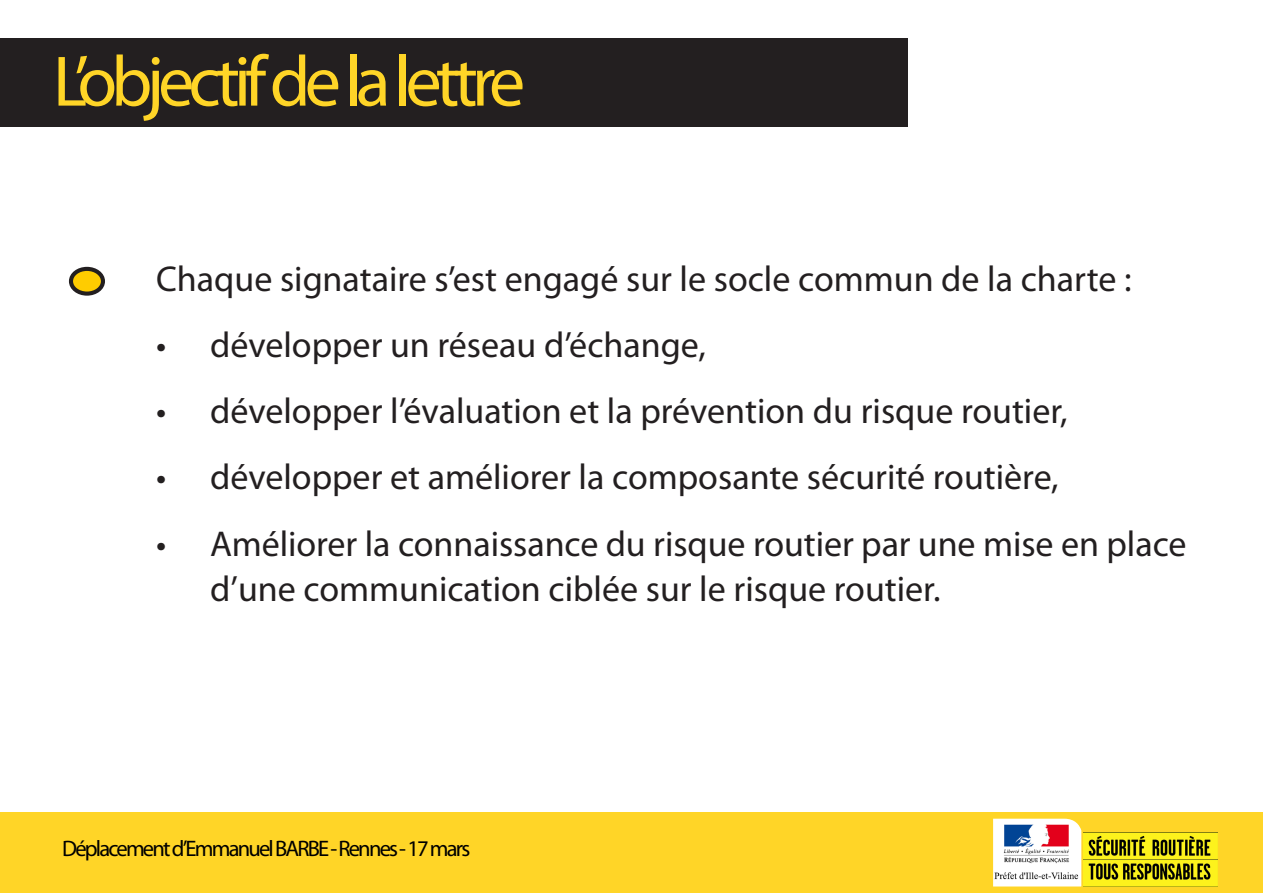
<style>
.page{position:relative;width:1263px;height:893px;background:#fff}
.page>*{position:absolute;margin:0;border:0;box-sizing:border-box;transform-origin:0 0}
.t1{font:72px "Myriad Pro";letter-spacing:-.08em;color:#ffd527}
.t2{font:36px/45px "Myriad Pro";color:#231f20}
.t3{font:22.5px "Myriad Pro";letter-spacing:-.08em;color:#000}
</style>
<div class="page">
<div style="left:0;top:38px;width:908px;height:89px;background:#231f20"></div>
<svg style="left:71px;top:269px;width:32px;height:25px"></svg>
<div style="left:69px;top:267px;width:36px;height:29px;border:4px solid #231f20;border-radius:50%"></div>
<div style="left:0;top:812px;width:1263px;height:81px;background:#ffd527"></div>
<img style="left:993px;top:819px;width:88px;height:67px">
<img style="left:1083px;top:832px;width:135px;height:54px">
<p class="t1" style="left:53px;top:37px;width:473px">L’objectif de la lettre</p>
<p class="t2" style="left:156px;top:255px;width:977px">Chaque signataire s’est engagé sur le socle commun de la charte :</p>
<p class="t2" style="left:156px;top:322px;width:551px">• développer un réseau d’échange,</p>
<p class="t2" style="left:156px;top:388px;width:913px">• développer l’évaluation et la prévention du risque routier,</p>
<p class="t2" style="left:156px;top:454px;width:904px">• développer et améliorer la composante sécurité routière,</p>
<p class="t2" style="left:210px;top:521px;width:978px;text-indent:-54px">• Améliorer la connaissance du risque routier par une mise en place d’une communication ciblée sur le risque routier.</p>
<p class="t3" style="left:62px;top:834px;width:410px">Déplacement d’Emmanuel BARBE - Rennes - 17 mars</p>
</div>
